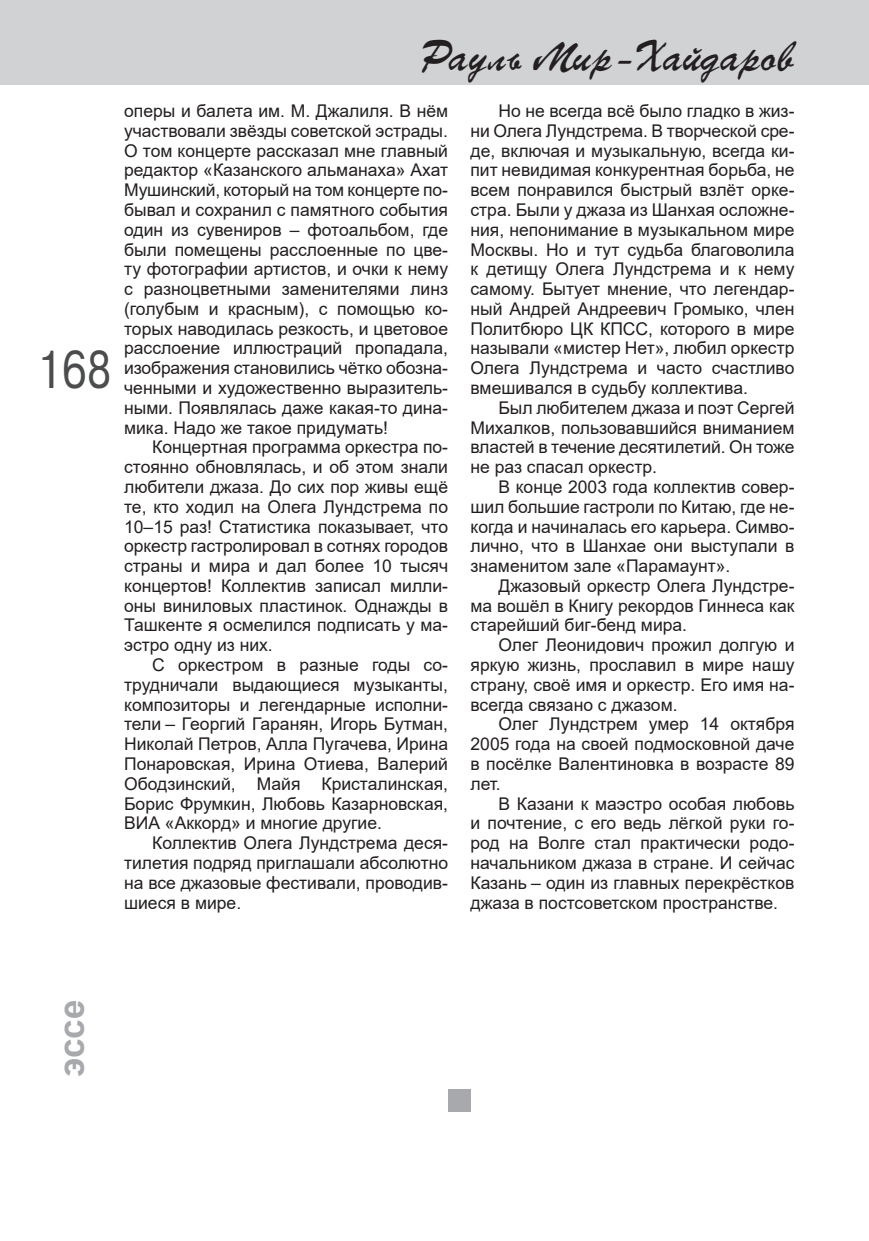
<style>
.page{position:relative;width:869px;height:1241px;background:#fff}
.page>*{position:absolute;margin:0;border:0;box-sizing:border-box;transform-origin:0 0}
.t1{font:49px "TT Arial";color:#4b4c4d;scale:.8 1}
.t2{font:42px "TT Parsec";color:#231f20}
.t3{font:700 35px "Arial";color:#a8a9ad}
.t4{font:17.5px/19.8px "Arial";color:#231f20;text-align:justify}
</style>
<div class="page">
<div style="left:0;top:0;width:868px;height:84px;background:#d1d2d4"></div>
<div style="left:448px;top:1089px;width:22px;height:22px;background:#a8a9ad"></div>
<h1 class="t1" style="left:37px;top:342px;width:94px">168</h1>
<h2 class="t2" style="left:417px;top:32px;width:378px">Рауль Мир-Хайдаров</h2>
<p class="t4" style="left:124px;top:101px;width:325px">оперы и балета им. М. Джалиля. В нём участвовали звёзды советской эстрады.<br>О том концерте рассказал мне главный редактор «Казанского альманаха» Ахат Мушинский, который на том концерте по&shy;бывал и сохранил с памятного события один из сувениров – фотоальбом, где были помещены расслоенные по цве&shy;ту фотографии артистов, и очки к нему с разноцветными заменителями линз (голубым и красным), с помощью ко&shy;торых наводилась резкость, и цветовое расслоение иллюстраций пропадала, изображения становились чётко обозна&shy;ченными и художественно выразитель&shy;ными. Появлялась даже какая-то дина&shy;мика. Надо же такое придумать!</p>
<p class="t4" style="left:124px;top:437px;width:325px;text-indent:28px">Концертная программа оркестра по&shy;стоянно обновлялась, и об этом знали любители джаза. До сих пор живы ещё те, кто ходил на Олега Лундстрема по 10–15 раз! Статистика показывает, что оркестр гастролировал в сотнях городов страны и мира и дал более 10 тысяч концертов! Коллектив записал милли&shy;оны виниловых пластинок. Однажды в Ташкенте я осмелился подписать у ма&shy;эстро одну из них.</p>
<p class="t4" style="left:124px;top:655px;width:325px;text-indent:28px">С оркестром в разные годы со&shy;трудничали выдающиеся музыканты, композиторы и легендарные исполни&shy;тели – Георгий Гаранян, Игорь Бутман, Николай Петров, Алла Пугачева, Ирина Понаровская, Ирина Отиева, Валерий Ободзинский, Майя Кристалинская, Борис Фрумкин, Любовь Казарновская, ВИА «Аккорд» и многие другие.</p>
<p class="t4" style="left:124px;top:833px;width:325px;text-indent:28px">Коллектив Олега Лундстрема деся&shy;тилетия подряд приглашали абсолютно на все джазовые фестивали, проводив&shy;шиеся в мире.</p>
<p class="t4" style="left:470px;top:101px;width:325px;text-indent:28px">Но не всегда всё было гладко в жиз&shy;ни Олега Лундстрема. В творческой сре&shy;де, включая и музыкальную, всегда ки&shy;пит невидимая конкурентная борьба, не всем понравился быстрый взлёт орке&shy;стра. Были у джаза из Шанхая осложне&shy;ния, непонимание в музыкальном мире Москвы. Но и тут судьба благоволила к детищу Олега Лундстрема и к нему самому. Бытует мнение, что легендар&shy;ный Андрей Андреевич Громыко, член Политбюро ЦК КПСС, которого в мире называли «мистер Нет», любил оркестр Олега Лундстрема и часто счастливо вмешивался в судьбу коллектива.</p>
<p class="t4" style="left:470px;top:398px;width:325px;text-indent:28px">Был любителем джаза и поэт Сергей Михалков, пользовавшийся вниманием властей в течение десятилетий. Он тоже не раз спасал оркестр.</p>
<p class="t4" style="left:470px;top:477px;width:325px;text-indent:28px">В конце 2003 года коллектив совер&shy;шил большие гастроли по Китаю, где не&shy;когда и начиналась его карьера. Симво&shy;лично, что в Шанхае они выступали в знаменитом зале «Парамаунт».</p>
<p class="t4" style="left:470px;top:576px;width:325px;text-indent:28px">Джазовый оркестр Олега Лундстре&shy;ма вошёл в Книгу рекордов Гиннеса как старейший биг-бенд мира.</p>
<p class="t4" style="left:470px;top:635px;width:325px;text-indent:28px">Олег Леонидович прожил долгую и яркую жизнь, прославил в мире нашу страну, своё имя и оркестр. Его имя на&shy;всегда связано с джазом.</p>
<p class="t4" style="left:470px;top:714px;width:325px;text-indent:28px">Олег Лундстрем умер 14 октября 2005 года на своей подмосковной даче в посёлке Валентиновка в возрасте 89 лет.</p>
<p class="t4" style="left:470px;top:793px;width:325px;text-indent:28px">В Казани к маэстро особая любовь и почтение, с его ведь лёгкой руки го&shy;род на Волге стал практически родо&shy;начальником джаза в стране. И сейчас Казань – один из главных перекрёстков джаза в постсоветском пространстве.</p>
<h3 class="t3" style="left:52px;top:1076px;width:79px;rotate:-90deg">эссе</h3>
</div>
